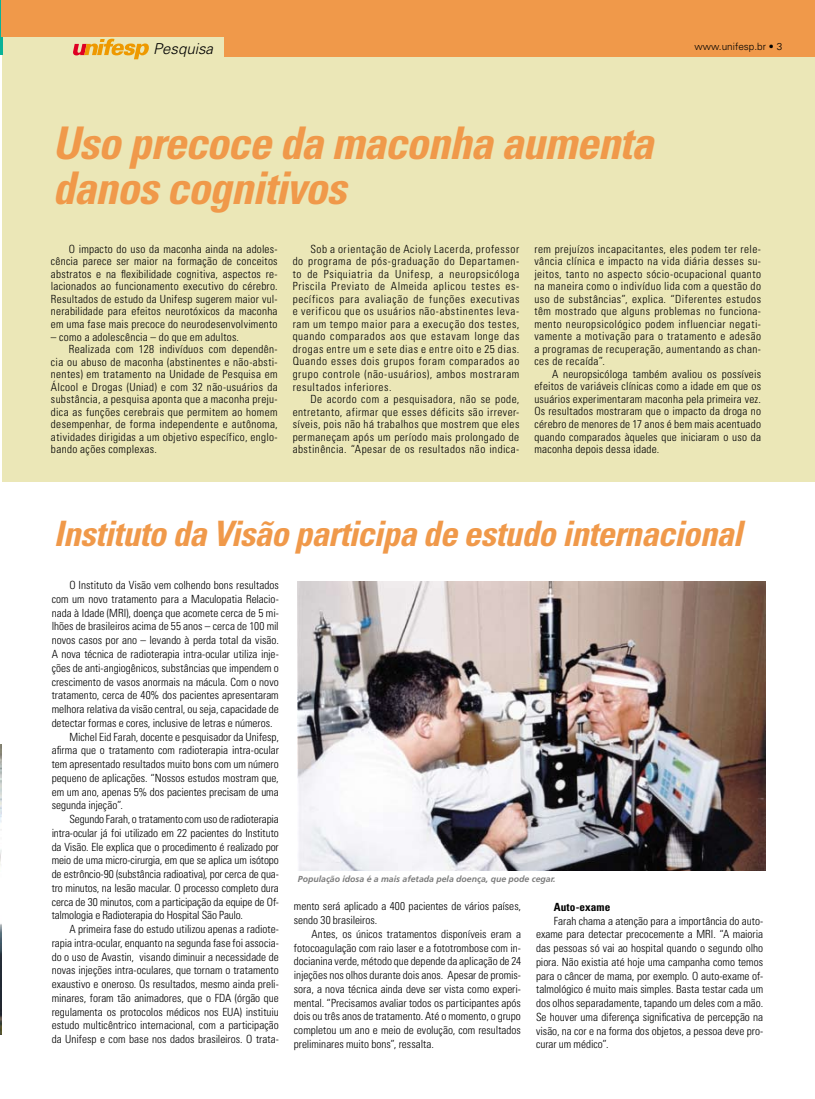
<style>
.page{position:relative;width:815px;height:1099px;background:#fff}
.page>*{position:absolute;margin:0;border:0;box-sizing:border-box;transform-origin:0 0}
.t1{font:italic 700 condensed 45px/45px "Univers";letter-spacing:-.025em;color:#f0994a}
.t2{font:italic 700 condensed 35px "Univers";letter-spacing:-.02em;color:#f0994a}
.t3{font:italic 300 15px "Univers";color:#000}
.t4{font:300 condensed 11.25px/12.5px "Univers";letter-spacing:.005em;color:#000;text-align:justify}
.t5{font:300 condensed 11.25px "Univers";letter-spacing:.03em;color:#000}
.t6{font:300 condensed 11.25px "Univers";letter-spacing:-.015em;color:#000}
.t7{font:700 condensed 11.25px "Univers";letter-spacing:.005em;color:#000}
.t8{font:300 10px "Univers";color:#000}
.t9{font:italic 700 8.75px "Frutiger";color:#7c7c7c}
</style>
<div class="page">
<div style="left:2px;top:0;width:813px;height:481px;background:#ebe7b7"></div>
<div style="left:224px;top:30px;width:591px;height:27px;background:#f0994a"></div>
<hr style="left:0;top:0;width:2px;height:54px;background:#0ab297">
<div style="left:1px;top:0;width:814px;height:36px;background:#f0994a"></div>
<svg style="left:73px;top:39px;width:76px;height:20px"></svg>
<img style="left:0;top:744px;width:1px;height:290px">
<img style="left:298px;top:581px;width:468px;height:289px">
<h3 class="t3" style="left:153px;top:40px;width:62px">Pesquisa</h3>
<h1 class="t1" style="left:52px;top:120px;width:603px">Uso precoce da maconha aumenta danos cognitivos</h1>
<p class="t8" style="left:694px;top:40px;width:89px">www.unifesp.br • 3</p>
<p class="t4" style="left:51px;top:242px;width:228px;text-indent:18px">O impacto do uso da maconha ainda na adoles&shy;cência parece ser maior na formação de conceitos abstratos e na flexibilidade cognitiva, aspectos re&shy;lacionados ao funcionamento executivo do cérebro.<br>Resultados de estudo da Unifesp sugerem maior vul&shy;nerabilidade para efeitos neurotóxicos da maconha em uma fase mais precoce do neurodesenvolvimento</p>
<p class="t4" style="left:51px;top:330px;width:190px">– como a adolescência – do que em adultos.</p>
<p class="t5" style="left:69px;top:342px;width:210px">Realizada com 128 indivíduos com dependên-</p>
<p class="t5" style="left:51px;top:355px;width:228px">cia ou abuso de maconha (abstinentes e não-absti-</p>
<p class="t5" style="left:51px;top:367px;width:228px">nentes) em tratamento na Unidade de Pesquisa em</p>
<p class="t5" style="left:51px;top:380px;width:228px">Álcool e Drogas (Uniad) e com 32 não-usuários da</p>
<p class="t5" style="left:51px;top:392px;width:228px">substância, a pesquisa aponta que a maconha preju-</p>
<p class="t5" style="left:51px;top:405px;width:228px">dica as funções cerebrais que permitem ao homem</p>
<p class="t5" style="left:51px;top:417px;width:228px">desempenhar, de forma independente e autônoma,</p>
<p class="t5" style="left:51px;top:430px;width:228px">atividades dirigidas a um objetivo específico, englo-</p>
<p class="t5" style="left:51px;top:442px;width:107px">bando ações complexas.</p>
<p class="t4" style="left:293px;top:242px;width:228px;text-indent:18px">Sob a orientação de Acioly Lacerda, professor do programa de pós-graduação do Departamen&shy;to de Psiquiatria da Unifesp, a neuropsicóloga Priscila Previato de Almeida aplicou testes es&shy;pecíficos para avaliação de funções executivas e verificou que os usuários não-abstinentes leva&shy;ram um tempo maior para a execução dos testes, quando comparados aos que estavam longe das drogas entre um e sete dias e entre oito e 25 dias.<br>Quando esses dois grupos foram comparados ao grupo controle (não-usuários), ambos mostraram resultados inferiores.</p>
<p class="t4" style="left:293px;top:392px;width:228px;text-indent:18px">De acordo com a pesquisadora, não se pode, entretanto, afirmar que esses déficits são irrever&shy;síveis, pois não há trabalhos que mostrem que eles permaneçam após um período mais prolongado de abstinência. “Apesar de os resultados não indica-</p>
<p class="t4" style="left:534px;top:242px;width:228px">rem prejuízos incapacitantes, eles podem ter rele&shy;vância clínica e impacto na vida diária desses su&shy;jeitos, tanto no aspecto sócio-ocupacional quanto na maneira como o indivíduo lida com a questão do uso de substâncias”, explica. “Diferentes estudos têm mostrado que alguns problemas no funciona&shy;mento neuropsicológico podem influenciar negati&shy;vamente a motivação para o tratamento e adesão a programas de recuperação, aumentando as chan&shy;ces de recaída”.</p>
<p class="t4" style="left:534px;top:367px;width:228px;text-indent:18px">A neuropsicóloga também avaliou os possíveis efeitos de variáveis clínicas como a idade em que os usuários experimentaram maconha pela primeira vez.<br>Os resultados mostraram que o impacto da droga no cérebro de menores de 17 anos é bem mais acentuado quando comparados àqueles que iniciaram o uso da maconha depois dessa idade.</p>
<h2 class="t2" style="left:54px;top:511px;width:690px">Instituto da Visão participa de estudo internacional</h2>
<p class="t4" style="left:69px;top:579px;width:211px">O Instituto da Visão vem colhendo bons resultados</p>
<p class="t4" style="left:52px;top:592px;width:229px">com um novo tratamento para a Maculopatia Relacio-</p>
<p class="t4" style="left:52px;top:606px;width:229px">nada à Idade (MRI), doença que acomete cerca de 5 mi-</p>
<p class="t4" style="left:52px;top:620px;width:229px">lhões de brasileiros acima de 55 anos – cerca de 100 mil</p>
<p class="t4" style="left:52px;top:634px;width:229px">novos casos por ano – levando à perda total da visão.</p>
<p class="t4" style="left:52px;top:647px;width:229px">A nova técnica de radioterapia intra-ocular utiliza inje-</p>
<p class="t4" style="left:52px;top:661px;width:229px">ções de anti-angiogênicos, substâncias que impendem o</p>
<p class="t4" style="left:52px;top:675px;width:229px">crescimento de vasos anormais na mácula. Com o novo</p>
<p class="t4" style="left:52px;top:689px;width:229px">tratamento, cerca de 40% dos pacientes apresentaram</p>
<p class="t4" style="left:52px;top:702px;width:229px">melhora relativa da visão central, ou seja, capacidade de</p>
<p class="t4" style="left:52px;top:716px;width:222px">detectar formas e cores, inclusive de letras e números.</p>
<p class="t4" style="left:69px;top:730px;width:211px">Michel Eid Farah, docente e pesquisador da Unifesp,</p>
<p class="t4" style="left:52px;top:744px;width:229px">afirma que o tratamento com radioterapia intra-ocular</p>
<p class="t4" style="left:52px;top:757px;width:229px">tem apresentado resultados muito bons com um número</p>
<p class="t4" style="left:52px;top:771px;width:229px">pequeno de aplicações. “Nossos estudos mostram que,</p>
<p class="t4" style="left:52px;top:785px;width:229px">em um ano, apenas 5% dos pacientes precisam de uma</p>
<p class="t4" style="left:52px;top:799px;width:73px">segunda injeção”.</p>
<p class="t4" style="left:69px;top:812px;width:211px">Segundo Farah, o tratamento com uso de radioterapia</p>
<p class="t4" style="left:52px;top:826px;width:229px">intra-ocular já foi utilizado em 22 pacientes do Instituto</p>
<p class="t4" style="left:52px;top:840px;width:229px">da Visão. Ele explica que o procedimento é realizado por</p>
<p class="t6" style="left:52px;top:853px;width:229px">meio de uma micro-cirurgia, em que se aplica um isótopo</p>
<p class="t4" style="left:52px;top:867px;width:229px">de estrôncio-90 (substância radioativa), por cerca de qua-</p>
<p class="t4" style="left:52px;top:881px;width:229px">tro minutos, na lesão macular. O processo completo dura</p>
<p class="t4" style="left:52px;top:895px;width:229px">cerca de 30 minutos, com a participação da equipe de Of-</p>
<p class="t6" style="left:52px;top:908px;width:193px">talmologia e Radioterapia do Hospital São Paulo.</p>
<p class="t4" style="left:69px;top:922px;width:211px">A primeira fase do estudo utilizou apenas a radiote-</p>
<p class="t4" style="left:52px;top:936px;width:229px">rapia intra-ocular, enquanto na segunda fase foi associa-</p>
<p class="t4" style="left:52px;top:950px;width:229px">do o uso de Avastin, visando diminuir a necessidade de</p>
<p class="t4" style="left:52px;top:963px;width:229px">novas injeções intra-oculares, que tornam o tratamento</p>
<p class="t4" style="left:52px;top:977px;width:229px">exaustivo e oneroso. Os resultados, mesmo ainda preli-</p>
<p class="t4" style="left:52px;top:991px;width:229px">minares, foram tão animadores, que o FDA (órgão que</p>
<p class="t4" style="left:52px;top:1005px;width:229px">regulamenta os protocolos médicos nos EUA) instituiu</p>
<p class="t4" style="left:52px;top:1018px;width:229px">estudo multicêntrico internacional, com a participação</p>
<p class="t4" style="left:52px;top:1032px;width:229px">da Unifesp e com base nos dados brasileiros. O trata-</p>
<p class="t9" style="left:298px;top:873px;width:259px">População idosa é a mais afetada pela doença, que pode cegar.</p>
<p class="t4" style="left:294px;top:899px;width:229px;line-height:13.8px">mento será aplicado a 400 pacientes de vários países, sendo 30 brasileiros.</p>
<p class="t4" style="left:294px;top:926px;width:229px;line-height:13.8px;text-indent:18px">Antes, os únicos tratamentos disponíveis eram a fotocoagulação com raio laser e a fototrombose com in&shy;docianina verde, método que depende da aplicação de 24 injeções nos olhos durante dois anos. Apesar de promis&shy;sora, a nova técnica ainda deve ser vista como experi&shy;mental. “Precisamos avaliar todos os participantes após dois ou três anos de tratamento. Até o momento, o grupo completou um ano e meio de evolução, com resultados preliminares muito bons”, ressalta.</p>
<p class="t7" style="left:554px;top:899px;width:58px">Auto-exame</p>
<p class="t4" style="left:536px;top:913px;width:229px;line-height:13.8px;text-indent:18px">Farah chama a atenção para a importância do auto&shy;exame para detectar precocemente a MRI. “A maioria das pessoas só vai ao hospital quando o segundo olho piora. Não existia até hoje uma campanha como temos para o câncer de mama, por exemplo. O auto-exame of&shy;talmológico é muito mais simples. Basta testar cada um dos olhos separadamente, tapando um deles com a mão.<br>Se houver uma diferença significativa de percepção na visão, na cor e na forma dos objetos, a pessoa deve pro&shy;curar um médico”.</p>
</div>
